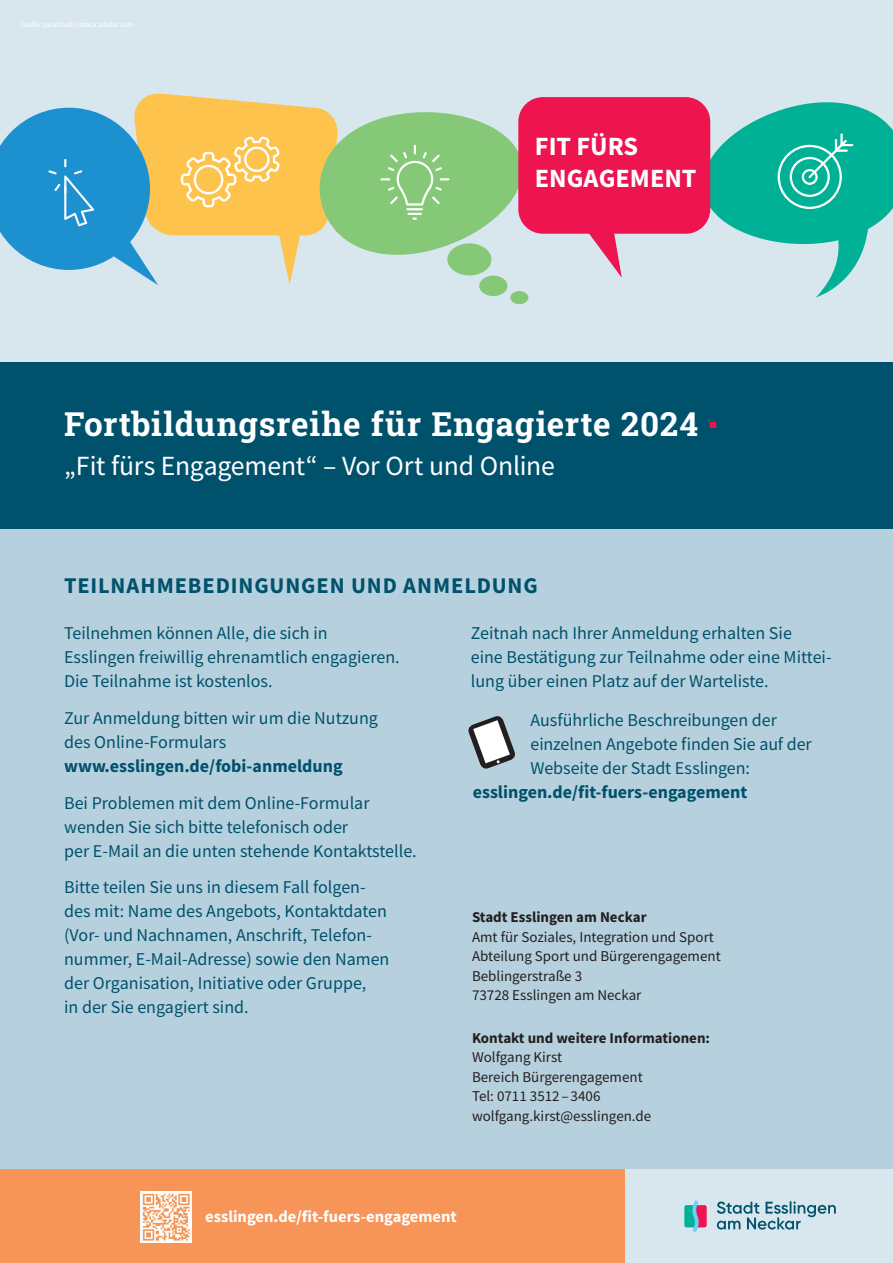
<style>
.page{position:relative;width:893px;height:1263px;background:#fff}
.page>*{position:absolute;margin:0;border:0;box-sizing:border-box;transform-origin:0 0}
.t1{font:700 33.3px "Roboto Slab";letter-spacing:.02em;color:#fff}
.t2{font:27.75px "Source Sans Pro";letter-spacing:-.005em;color:#fff}
.t3{font:700 26.4px/31.7px "Source Sans Pro";color:#fff}
.t4{font:700 22.5px "Source Sans Pro";letter-spacing:.04em;color:#00516c}
.t5{font:18px/24px "Source Sans Pro";color:#00516c}
.t6{font:700 18px "Source Sans Pro";color:#00516c}
.t7{font:700 16.5px "Source Sans Pro";color:#fff}
.t8{font:15px/19.5px "Source Sans Pro";color:#231f20}
.t9{font:700 15px "Source Sans Pro";color:#231f20}
.t10{font:7.5px "Source Sans Pro";color:#fff}
.s1{color:#ed1450}
</style>
<div class="page">
<div style="left:0;top:522px;width:893px;height:648px;background:#b7d0dd"></div>
<div style="left:0;top:362px;width:893px;height:167px;background:#00516c"></div>
<div style="left:0;top:0;width:893px;height:361px;background:#d8e6ed"></div>
<div style="left:510px;top:291px;width:18px;height:13px;background:#85c878;border-radius:50%"></div>
<div style="left:479px;top:276px;width:28px;height:20px;background:#85c878;border-radius:50%"></div>
<div style="left:518px;top:97px;width:192px;height:137px;background:#ed1450;border-radius:25px"></div>
<svg style="left:588px;top:233px;width:34px;height:45px"></svg>
<svg style="left:703px;top:102px;width:190px;height:195px"></svg>
<svg style="left:0;top:93px;width:523px;height:192px"></svg>
<div style="left:0;top:1169px;width:625px;height:94px;background:#f79559"></div>
<div style="left:625px;top:1169px;width:268px;height:94px;background:#d8e6ed"></div>
<svg style="left:684px;top:1200px;width:23px;height:32px"></svg>
<svg style="left:717px;top:1201px;width:119px;height:28px"></svg>
<svg style="left:469px;top:716px;width:46px;height:53px"></svg>
<img style="left:140px;top:1191px;width:52px;height:51px">
<p class="t10" style="left:21px;top:20px;width:114px">Grafik: picoStudio/stock.adobe.com</p>
<h3 class="t3" style="left:535px;top:130px;width:163px">FIT FÜRS<br>ENGAGEMENT</h3>
<h1 class="t1" style="left:64px;top:401px;width:655px">Fortbildungsreihe für Engagierte 2024 <span class="s1">·</span></h1>
<h2 class="t2" style="left:64px;top:448px;width:492px">„Fit fürs Engagement“ – Vor Ort und Online</h2>
<p class="t4" style="left:64px;top:570px;width:475px">TEILNAHMEBEDINGUNGEN UND ANMELDUNG</p>
<p class="t5" style="left:64px;top:621px;width:337px">Teilnehmen können Alle, die sich in<br>Esslingen freiwillig ehrenamtlich engagieren.<br>Die Teilnahme ist kostenlos.</p>
<p class="t5" style="left:64px;top:706px;width:315px">Zur Anmeldung bitten wir um die Nutzung des Online-Formulars</p>
<p class="t6" style="left:64px;top:754px;width:280px">www.esslingen.de/fobi-anmeldung</p>
<p class="t5" style="left:64px;top:790px;width:354px">Bei Problemen mit dem Online-Formular wenden Sie sich bitte telefonisch oder<br>per E-Mail an die unten stehende Kontaktstelle.</p>
<p class="t5" style="left:64px;top:875px;width:327px">Bitte teilen Sie uns in diesem Fall folgen&shy;des mit: Name des Angebots, Kontaktdaten (Vor- und Nachnamen, Anschrift, Telefon&shy;nummer, E-Mail-Adresse) sowie den Namen der Organisation, Initiative oder Gruppe,<br>in der Sie engagiert sind.</p>
<p class="t5" style="left:471px;top:621px;width:362px">Zeitnah nach Ihrer Anmeldung erhalten Sie<br>eine Bestätigung zur Teilnahme oder eine Mittei&shy;lung über einen Platz auf der Warteliste.</p>
<p class="t5" style="left:530px;top:708px;width:283px">Ausführliche Beschreibungen der einzelnen Angebote finden Sie auf der<br>Webseite der Stadt Esslingen:</p>
<p class="t6" style="left:473px;top:780px;width:276px">esslingen.de/fit-fuers-engagement</p>
<p class="t9" style="left:472px;top:907px;width:176px">Stadt Esslingen am Neckar</p>
<p class="t8" style="left:472px;top:927px;width:250px">Amt für Soziales, Integration und Sport<br>Abteilung Sport und Bürgerengagement<br>Beblingerstraße 3<br>73728 Esslingen am Neckar</p>
<p class="t9" style="left:472px;top:1027px;width:240px">Kontakt und weitere Informationen:</p>
<p class="t8" style="left:472px;top:1047px;width:181px">Wolfgang Kirst<br>Bereich Bürgerengagement<br>Tel: 0711 3512 – 3406 wolfgang.kirst@esslingen.de</p>
<p class="t7" style="left:205px;top:1205px;width:253px">esslingen.de/fit-fuers-engagement</p>
</div>
